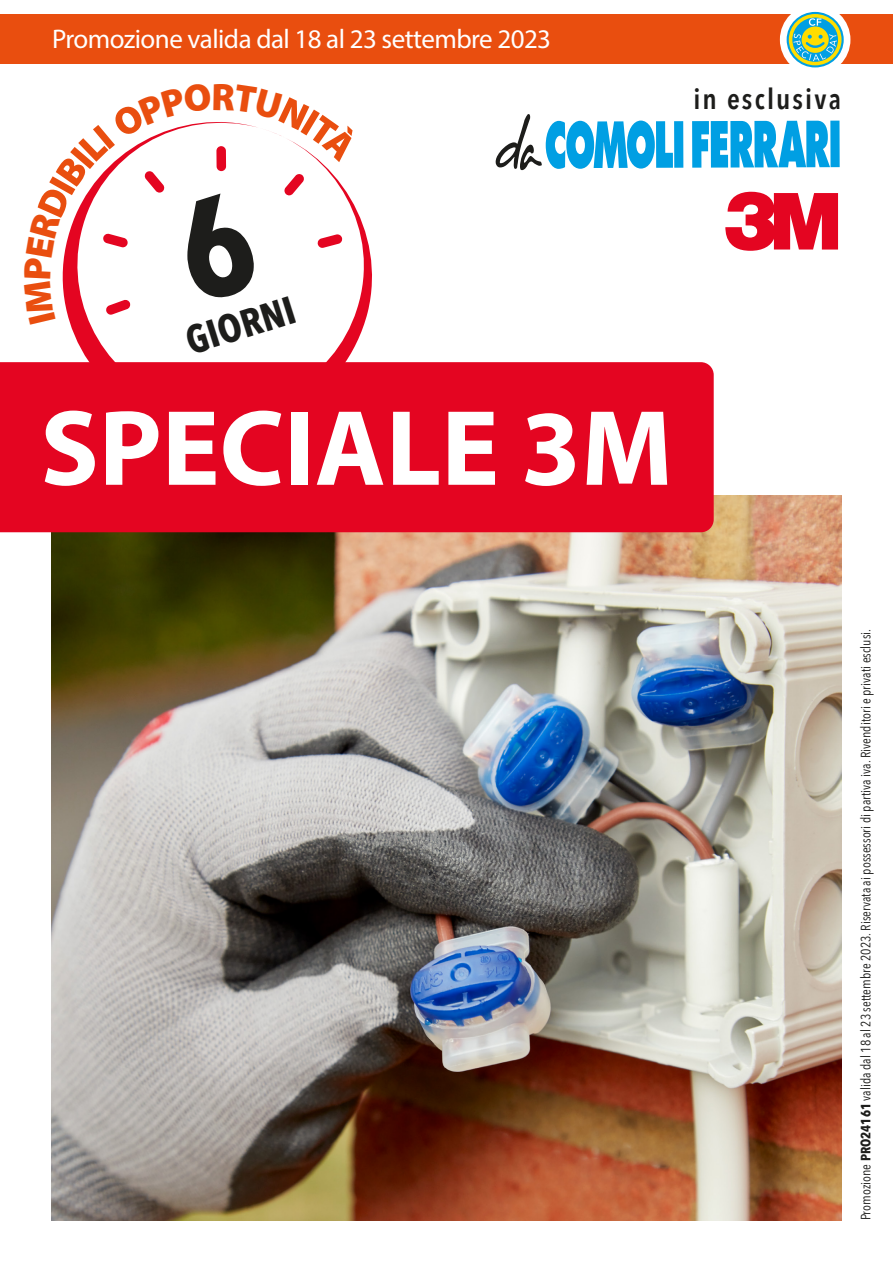
<style>
.page{position:relative;width:893px;height:1263px;background:#fff}
.page>*{position:absolute;margin:0;border:0;box-sizing:border-box;transform-origin:0 0}
.t1{font:700 108.3px "Myriad Pro";color:#fff}
.t2{font:700 39px "Avenir Next Condensed";color:#1d1d1b}
.t3{font:600 28.5px "Avenir Next Condensed";letter-spacing:.075em;color:#1d1d1b}
.t4{font:27px "Myriad Pro";letter-spacing:-.02em;color:#fff}
.t5{font:13.5px "Avenir Next Condensed";color:#1d1d1b}
.s1{font-weight:700}
</style>
<div class="page">
<svg style="left:725px;top:192px;width:113px;height:59px"></svg>
<div style="left:0;top:14px;width:893px;height:49px;background:#e94e0f"></div>
<div style="left:780px;top:4px;width:70px;height:71px;background:#fff;border-radius:50%"></div>
<svg style="left:787px;top:12px;width:57px;height:55px"></svg>
<div style="left:789px;top:14px;width:52px;height:51px;border:4px solid #fd0;border-radius:50%"></div>
<div style="left:802px;top:26px;width:27px;height:27px;background:#fd0;border-radius:50%"></div>
<svg style="left:793px;top:34px;width:44px;height:27px"></svg>
<svg style="left:809px;top:18px;width:12px;height:8px"></svg>
<img style="left:51px;top:495px;width:791px;height:725px">
<div style="left:674px;top:121px;width:9px;height:47px;background:#009fe3"></div>
<svg style="left:692px;top:121px;width:138px;height:47px"></svg>
<div style="left:830px;top:121px;width:10px;height:46px;background:#009fe3"></div>
<svg style="left:496px;top:114px;width:177px;height:56px"></svg>
<svg style="left:70px;top:220px;width:302px;height:142px"></svg>
<div style="left:0;top:362px;width:714px;height:170px;background:#e40521"></div>
<svg style="left:62px;top:122px;width:299px;height:203px"></svg>
<h3 class="t4" style="left:52px;top:22px;width:501px">Promozione valida dal 18 al 23 settembre 2023</h3>
<h3 class="t3" style="left:694px;top:75px;width:149px">in esclusiva</h3>
<h2 class="t2" style="left:180px;top:319px;width:114px;rotate:-17deg">GIORNI</h2>
<h1 class="t1" style="left:40px;top:378px;width:634px">SPECIALE 3M</h1>
<p class="t5" style="left:854px;top:1220px;width:593px;rotate:-90deg">Promozione <span class="s1">PRO24161</span> valida dal 18 al 23 settembre 2023. Riservata ai possessori di partiva iva. Rivenditori e privati esclusi.</p>
</div>
